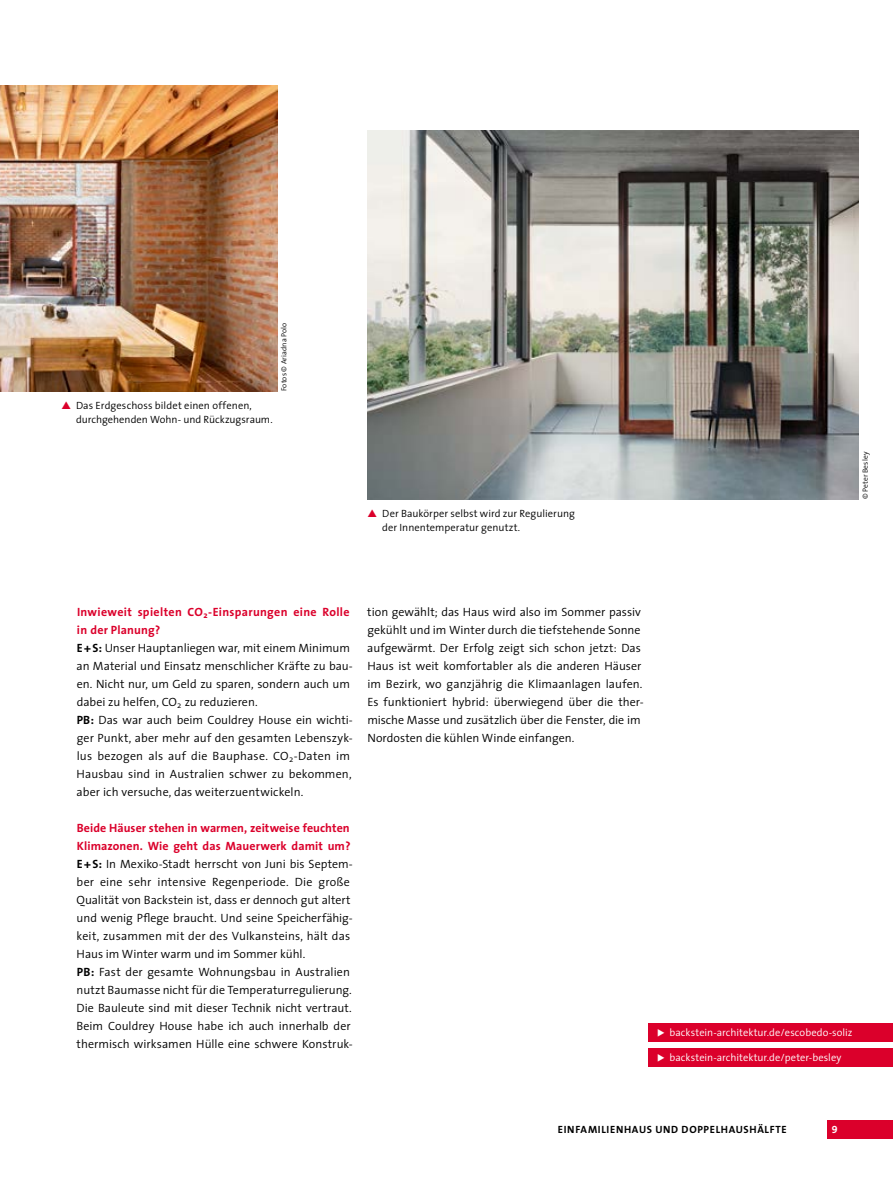
<style>
.page{position:relative;width:893px;height:1191px;background:#fff}
.page>*{position:absolute;margin:0;border:0;box-sizing:border-box;transform-origin:0 0}
.t1{font:300 12px/18px "The Sans";color:#000}
.t2{font:300 10.5px/13.5px "The Sans";letter-spacing:.005em;color:#000}
.t3{font:300 10.5px "The Sans";color:#fff}
.t4{font:700 10.5px "The Sans";letter-spacing:.065em;color:#000}
.t5{font:10.5px "The Sans Bold Expert";color:#fff}
.t6{font:300 7.5px "The Sans";letter-spacing:.015em;color:#000}
.s1{font-weight:700;color:#db002b}
.s2{font-weight:700}
</style>
<div class="page">
<div style="left:828px;top:1120px;width:65px;height:18px;background:#db002b"></div>
<img style="left:0;top:85px;width:278px;height:306px">
<img style="left:367px;top:130px;width:492px;height:369px">
<div style="left:649px;top:1048px;width:244px;height:18px;background:#db002b"></div>
<div style="left:649px;top:1023px;width:244px;height:18px;background:#db002b"></div>
<p class="t2" style="left:76px;top:398px;width:198px">Das Erdgeschoss bildet einen offenen, durchgehenden Wohn- und Rückzugsraum.</p>
<p class="t6" style="left:278px;top:391px;width:70px;rotate:-90deg">Fotos © Ariadna Polo</p>
<p class="t2" style="left:382px;top:506px;width:194px">Der Baukörper selbst wird zur Regulierung der Innentemperatur genutzt.</p>
<p class="t6" style="left:859px;top:499px;width:49px;rotate:-90deg">© Peter Besley</p>
<p class="t1" style="left:77px;top:603px;width:278px"><span class="s1">Inwieweit spielten CO</span><sub>2</sub><span class="s1">-Einsparungen eine Rolle in der Planung?<br></span><span class="s2">E+S:</span> Unser Hauptanliegen war, mit einem Minimum an Material und Einsatz menschlicher Kräfte zu bau&shy;en. Nicht nur, um Geld zu sparen, sondern auch um dabei zu helfen, CO<sub>2</sub> zu reduzieren.<br><span class="s2">PB:</span> Das war auch beim Couldrey House ein wichti&shy;ger Punkt, aber mehr auf den gesamten Lebenszyk&shy;lus bezogen als auf die Bauphase. CO<sub>2</sub>-Daten im Hausbau sind in Australien schwer zu bekommen, aber ich versuche, das weiterzuentwickeln.</p>
<p class="t1" style="left:77px;top:819px;width:278px"><span class="s1">Beide Häuser stehen in warmen, zeitweise feuchten Klimazonen. Wie geht das Mauerwerk damit um?<br></span><span class="s2">E+S:</span> In Mexiko-Stadt herrscht von Juni bis Septem&shy;ber eine sehr intensive Regenperiode. Die große Qualität von Backstein ist, dass er dennoch gut altert und wenig Pflege braucht. Und seine Speicherfähig&shy;keit, zusammen mit der des Vulkansteins, hält das Haus im Winter warm und im Sommer kühl.<br><span class="s2">PB:</span> Fast der gesamte Wohnungsbau in Australien nutzt Baumasse nicht für die Temperaturregulierung.<br>Die Bauleute sind mit dieser Technik nicht vertraut.<br>Beim Couldrey House habe ich auch innerhalb der thermisch wirksamen Hülle eine schwere Konstruk-</p>
<p class="t1" style="left:367px;top:603px;width:277px">tion gewählt; das Haus wird also im Sommer passiv gekühlt und im Winter durch die tiefstehende Sonne aufgewärmt. Der Erfolg zeigt sich schon jetzt: Das Haus ist weit komfortabler als die anderen Häuser im Bezirk, wo ganzjährig die Klimaanlagen laufen.<br>Es funktioniert hybrid: überwiegend über die ther&shy;mische Masse und zusätzlich über die Fenster, die im Nordosten die kühlen Winde einfangen.</p>
<p class="t3" style="left:657px;top:1023px;width:197px">◆ backstein-architektur.de/escobedo-soliz</p>
<p class="t3" style="left:657px;top:1049px;width:186px">◆ backstein-architektur.de/peter-besley</p>
<p class="t4" style="left:558px;top:1120px;width:230px">EINFAMILIENHAUS UND DOPPELHAUSHÄLFTE</p>
<p class="t5" style="left:832px;top:1120px;width:7px">9</p>
</div>
